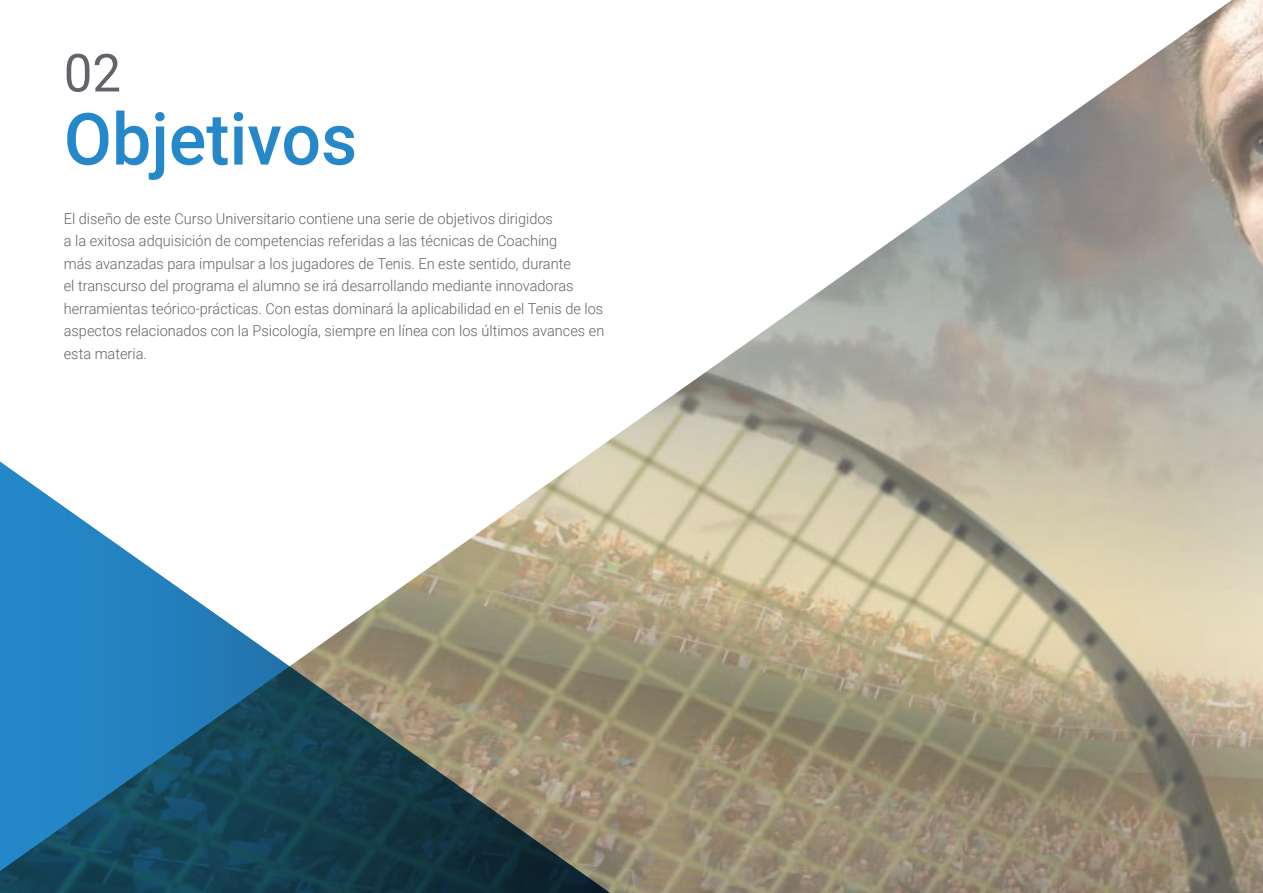
<style>
.page{position:relative;width:1263px;height:893px;background:#fff}
.page>*{position:absolute;margin:0;border:0;box-sizing:border-box;transform-origin:0 0}
.t1{font:500 72px "Roboto";color:#2488c9}
.t2{font:52.5px "Roboto";color:#61646a}
.t3{font:300 15px/22.5px "Roboto";color:#61646a}
</style>
<div class="page">
<img style="left:601px;top:0;width:662px;height:893px">
<svg style="left:0;top:446px;width:640px;height:447px"></svg>
<h2 class="t2" style="left:64px;top:36px;width:59px">02</h2>
<h1 class="t1" style="left:64px;top:89px;width:295px">Objetivos</h1>
<p class="t3" style="left:64px;top:207px;width:542px">El diseño de este Curso Universitario contiene una serie de objetivos dirigidos<br>a la exitosa adquisición de competencias referidas a las técnicas de Coaching<br>más avanzadas para impulsar a los jugadores de Tenis. En este sentido, durante<br>el transcurso del programa el alumno se irá desarrollando mediante innovadoras herramientas teórico-prácticas. Con estas dominará la aplicabilidad en el Tenis de los aspectos relacionados con la Psicología, siempre en línea con los últimos avances en esta materia.</p>
</div>
